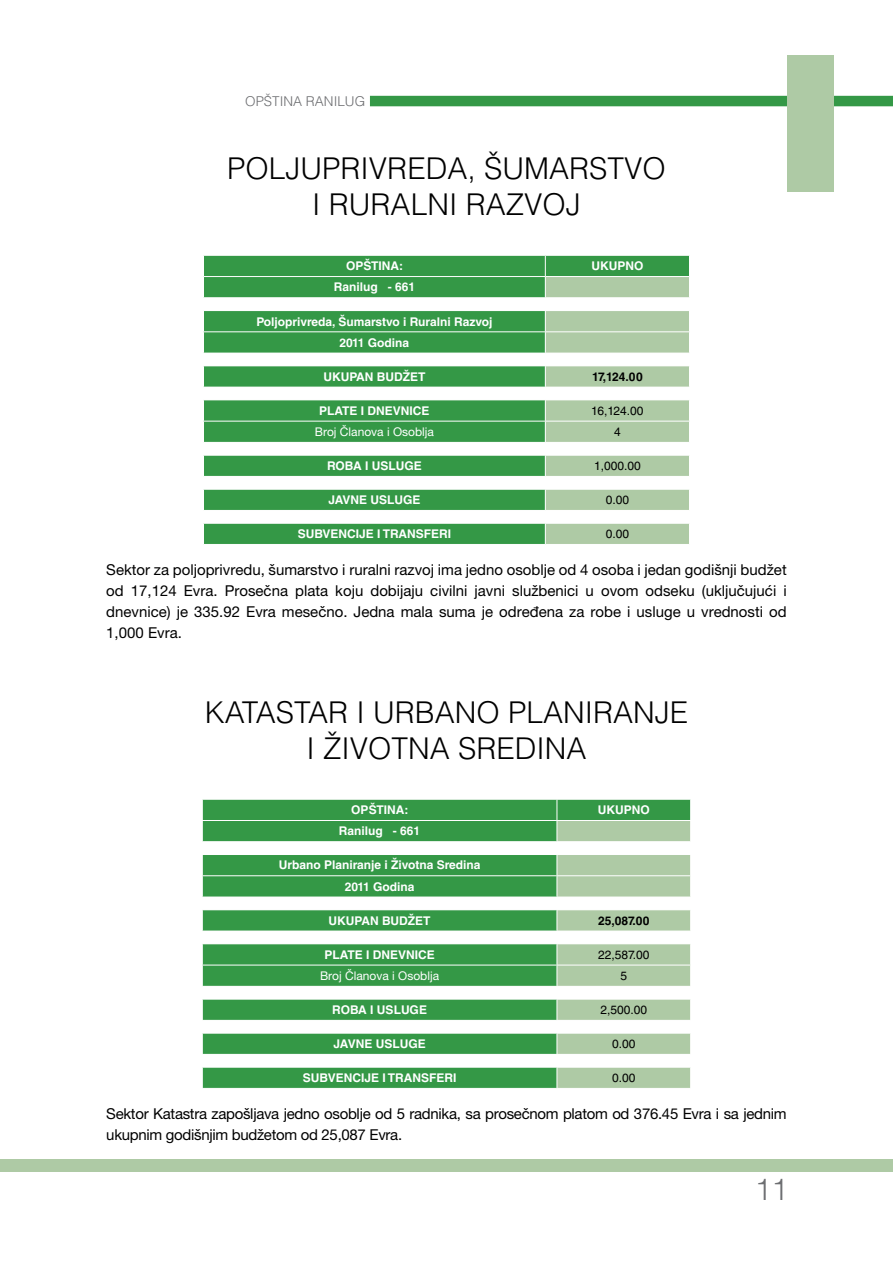
<style>
.page{position:relative;width:893px;height:1263px;background:#fff}
.page>*{position:absolute;margin:0;border:0;box-sizing:border-box;transform-origin:0 0}
.t1{font:300 30px/36px "Helvetica LT Std";color:#000;text-align:center}
.t2{font:300 30px "Helvetica LT Std";color:#6d6e71}
.t3{font:15px/21px "Helvetica Neue LT Pro";letter-spacing:-.02em;color:#000;text-align:justify}
.t4{font:300 13.5px "Helvetica LT Std";color:#6d6e71}
.t5{font:700 12px/21.3px "Helvetica LT Std";color:#fff;text-align:center}
.t6{font:12px "Helvetica LT Std";color:#000}
.t7{font:12px "Helvetica Neue LT Pro";color:#fff}
.t8{font:700 12px "Helvetica LT Std";color:#000}
</style>
<div class="page">
<div style="left:370px;top:96px;width:523px;height:10px;background:#349846"></div>
<div style="left:787px;top:55px;width:46px;height:136px;background:#aecaa5"></div>
<div style="left:0;top:1159px;width:893px;height:12px;background:#aecaa5"></div>
<div style="left:204px;top:256px;width:341px;height:288px;background:#349846"></div>
<svg style="left:204px;top:298px;width:341px;height:225px;fill:#349846"></svg>
<hr style="left:203px;top:276px;width:342px;height:1px;background:#fff">
<hr style="left:203px;top:297px;width:342px;height:1px;background:#fff">
<hr style="left:203px;top:310px;width:342px;height:1px;background:#fff">
<hr style="left:203px;top:331px;width:342px;height:1px;background:#fff">
<hr style="left:203px;top:353px;width:342px;height:1px;background:#fff">
<hr style="left:203px;top:365px;width:342px;height:1px;background:#fff">
<hr style="left:203px;top:387px;width:342px;height:1px;background:#fff">
<hr style="left:203px;top:399px;width:342px;height:1px;background:#fff">
<hr style="left:203px;top:421px;width:342px;height:1px;background:#fff">
<hr style="left:203px;top:442px;width:342px;height:1px;background:#fff">
<hr style="left:203px;top:455px;width:342px;height:1px;background:#fff">
<hr style="left:203px;top:476px;width:342px;height:1px;background:#fff">
<hr style="left:203px;top:489px;width:342px;height:1px;background:#fff">
<hr style="left:203px;top:510px;width:342px;height:1px;background:#fff">
<hr style="left:203px;top:523px;width:342px;height:1px;background:#fff">
<svg style="left:203px;top:276px;width:1px;height:248px"></svg>
<svg style="left:545px;top:256px;width:145px;height:288px"></svg>
<div style="left:203px;top:800px;width:354px;height:288px;background:#349846"></div>
<svg style="left:203px;top:842px;width:354px;height:225px;fill:#349846"></svg>
<hr style="left:202px;top:820px;width:355px;height:1px;background:#fff">
<hr style="left:202px;top:841px;width:355px;height:1px;background:#fff">
<hr style="left:202px;top:854px;width:355px;height:1px;background:#fff">
<hr style="left:202px;top:875px;width:355px;height:1px;background:#fff">
<hr style="left:202px;top:897px;width:355px;height:1px;background:#fff">
<hr style="left:202px;top:909px;width:355px;height:1px;background:#fff">
<hr style="left:202px;top:931px;width:355px;height:1px;background:#fff">
<hr style="left:202px;top:943px;width:355px;height:1px;background:#fff">
<hr style="left:202px;top:965px;width:355px;height:1px;background:#fff">
<hr style="left:202px;top:986px;width:355px;height:1px;background:#fff">
<hr style="left:202px;top:999px;width:355px;height:1px;background:#fff">
<hr style="left:202px;top:1020px;width:355px;height:1px;background:#fff">
<hr style="left:202px;top:1033px;width:355px;height:1px;background:#fff">
<hr style="left:202px;top:1054px;width:355px;height:1px;background:#fff">
<hr style="left:202px;top:1067px;width:355px;height:1px;background:#fff">
<svg style="left:202px;top:800px;width:1px;height:288px"></svg>
<svg style="left:557px;top:800px;width:134px;height:288px"></svg>
<p class="t4" style="left:245px;top:93px;width:122px">Opština RANI LUG</p>
<h1 class="t1" style="left:227px;top:150px;width:440px">POLJUPRIVREDA, ŠUMARSTVO<br>I RURALNI RAZVOJ</h1>
<p class="t5" style="left:346px;top:255px;width:59px">OPŠTINA:</p>
<p class="t5" style="left:591px;top:255px;width:53px">UKUPNO</p>
<p class="t5" style="left:334px;top:276px;width:83px">Ranilug - 661</p>
<p class="t5" style="left:256px;top:310px;width:237px">Poljoprivreda, Šumarstvo i Ruralni Razvoj<br>2011 Godina</p>
<p class="t5" style="left:323px;top:366px;width:103px">UKUPAN BUDŽET</p>
<p class="t8" style="left:592px;top:369px;width:52px">17,124.00</p>
<p class="t5" style="left:319px;top:400px;width:112px">PLATE I DNEVNICE</p>
<p class="t6" style="left:591px;top:404px;width:54px">16,124.00</p>
<p class="t7" style="left:315px;top:425px;width:121px">Broj Članova i Osoblja</p>
<p class="t6" style="left:614px;top:425px;width:8px">4</p>
<p class="t5" style="left:327px;top:455px;width:96px">ROBA I USLUGE</p>
<p class="t6" style="left:594px;top:459px;width:48px">1,000.00</p>
<p class="t5" style="left:328px;top:489px;width:94px">JAVNE USLUGE</p>
<p class="t6" style="left:606px;top:493px;width:25px">0.00</p>
<p class="t5" style="left:298px;top:523px;width:155px">SUBVENCIJE I TRANSFERI</p>
<p class="t6" style="left:606px;top:527px;width:25px">0.00</p>
<p class="t3" style="left:106px;top:559px;width:682px">Sektor za poljoprivredu, šumarstvo i ruralni razvoj ima jedno osoblje od 4 osoba i jedan godišnji budžet od 17,124 Evra. Prosečna plata koju dobijaju civilni javni službenici u ovom odseku (uključujući i dnevnice) je 335.92 Evra mesečno. Jedna mala suma je određena za robe i usluge u vrednosti od 1,000 Evra.</p>
<h1 class="t1" style="left:306px;top:694px;width:383px;text-align:left;text-indent:-102px">KATASTAR I URBAN O PLANI RANJE<br>I ŽIVOTNA</h1>
<h1 class="t1" style="left:458px;top:730px;width:95px">SREDINA</h1>
<p class="t5" style="left:351px;top:799px;width:59px">OPŠTINA:</p>
<p class="t5" style="left:598px;top:799px;width:53px">UKUPNO</p>
<p class="t5" style="left:339px;top:820px;width:83px">Ranilug - 661</p>
<p class="t5" style="left:279px;top:854px;width:203px">Urbano Planiranje i Životna Sredina<br>2011 Godina</p>
<p class="t5" style="left:329px;top:910px;width:103px">UKUPAN BUDŽET</p>
<p class="t8" style="left:598px;top:913px;width:53px">25,087.00</p>
<p class="t5" style="left:324px;top:944px;width:112px">PLATE I DNEVNICE</p>
<p class="t6" style="left:598px;top:947px;width:53px">22,587.00</p>
<p class="t7" style="left:320px;top:968px;width:121px">Broj Članova i Osoblja</p>
<p class="t6" style="left:620px;top:969px;width:8px">5</p>
<p class="t5" style="left:332px;top:999px;width:96px">ROBA I USLUGE</p>
<p class="t6" style="left:600px;top:1003px;width:48px">2,500.00</p>
<p class="t5" style="left:334px;top:1033px;width:94px">JAVNE USLUGE</p>
<p class="t6" style="left:612px;top:1037px;width:25px">0.00</p>
<p class="t5" style="left:303px;top:1067px;width:155px">SUBVENCIJE I TRANSFERI</p>
<p class="t6" style="left:612px;top:1071px;width:25px">0.00</p>
<p class="t3" style="left:106px;top:1103px;width:682px">Sektor Katastra zapošljava jedno osoblje od 5 radnika, sa prosečnom platom od 376.45 Evra i sa jednim ukupnim godišnjim budžetom od 25,087 Evra.</p>
<h1 class="t2" style="left:755px;top:1170px;width:35px">11</h1>
</div>
